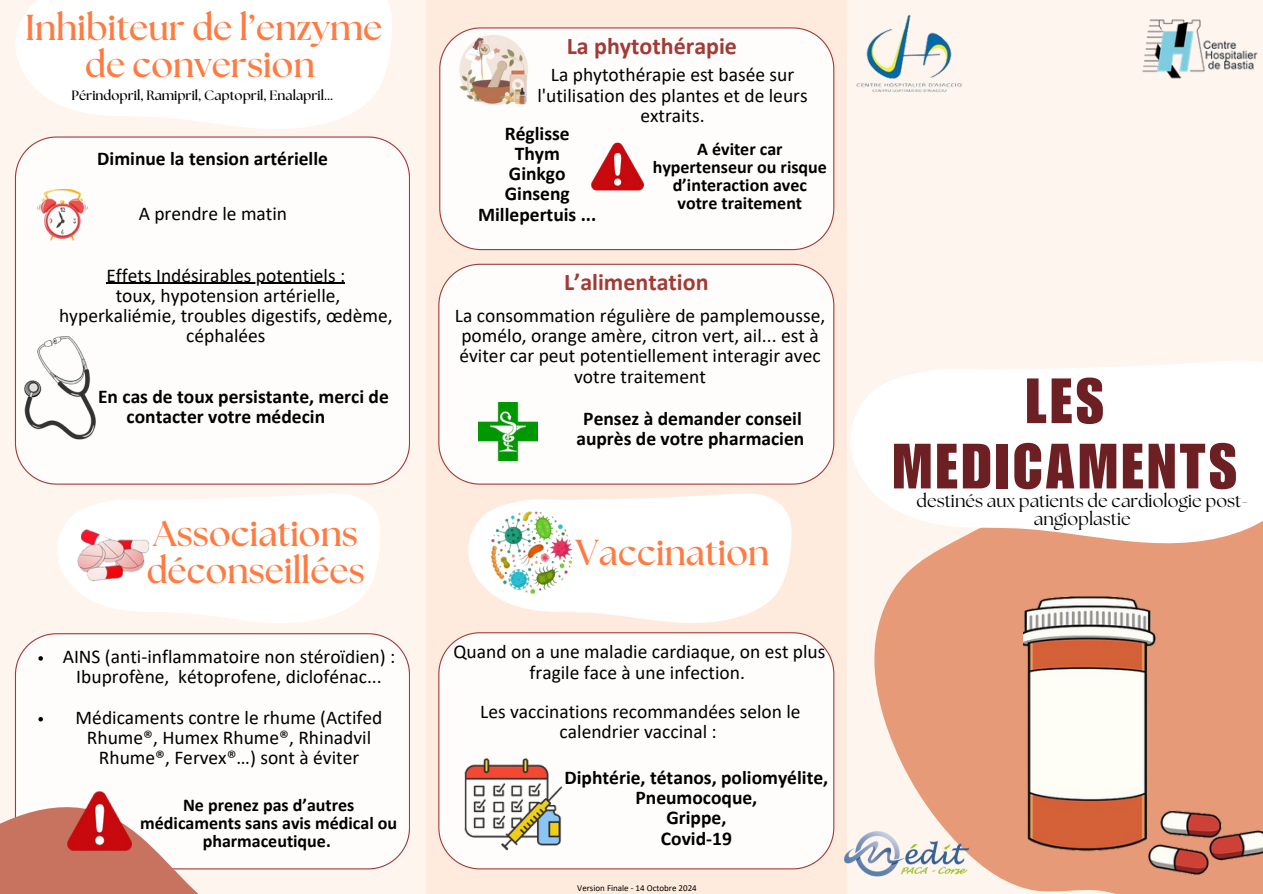
<style>
.page{position:relative;width:1263px;height:894px;background:#fff}
.page>*{position:absolute;margin:0;border:0;box-sizing:border-box;transform-origin:0 0}
.t1{font:62.55px/65.2px "Impact LT Std";letter-spacing:.06em;color:#6c2023;text-align:center}
.t2{font:700 36px/37.2px "The Seasons";color:#ff7b42}
.t3{font:700 24px "Calibri";color:#a23a36}
.t4{font:19.5px/20.2px "Calibri";color:#000;text-align:center}
.t5{font:700 19.5px/20.2px "Calibri";color:#000;text-align:center}
.t6{font:700 18px/18px "Calibri";color:#000;text-align:center}
.t7{font:18px/18px "The Seasons";color:#000;text-align:center}
.t8{font:700 13.5px "The Seasons";color:#000}
.t9{font:9px "Calibri";color:#000}
</style>
<div class="page">
<div style="left:0;top:0;width:1263px;height:893px;background:#fff5ef"></div>
<div style="left:426px;top:0;width:421px;height:893px;background:#ffebde"></div>
<svg style="left:874px;top:545px;width:389px;height:348px;fill:#e79a77"></svg>
<div style="left:438px;top:264px;width:396px;height:220px;background:#fefdfc"></div>
<svg style="left:851px;top:361px;width:412px;height:184px;fill:#fff"></svg>
<svg style="left:16px;top:0;width:376px;height:129px;fill:#fff"></svg>
<img style="left:1023px;top:596px;width:240px;height:278px">
<div style="left:15px;top:633px;width:395px;height:145px;background:#fefdfc"></div>
<div style="left:439px;top:27px;width:395px;height:223px;background:#fefdfc"></div>
<svg style="left:0;top:778px;width:410px;height:115px;fill:#fefdfc"></svg>
<img style="left:458px;top:33px;width:74px;height:74px">
<svg style="left:57px;top:494px;width:323px;height:129px"></svg>
<img style="left:67px;top:508px;width:92px;height:93px">
<img style="left:479px;top:402px;width:58px;height:58px">
<img style="left:67px;top:788px;width:64px;height:64px">
<img style="left:592px;top:140px;width:51px;height:52px">
<div style="left:438px;top:632px;width:396px;height:237px;background:#fefdfc"></div>
<img style="left:443px;top:735px;width:129px;height:129px">
<svg style="left:468px;top:493px;width:324px;height:130px"></svg>
<img style="left:481px;top:499px;width:102px;height:115px">
<svg style="left:38px;top:656px;width:5px;height:4px"></svg>
<svg style="left:38px;top:716px;width:5px;height:5px"></svg>
<div style="left:15px;top:136px;width:395px;height:348px;background:#fefdfc"></div>
<img style="left:27px;top:190px;width:70px;height:50px">
<hr style="left:106px;top:282px;width:239px;height:2px;background:#000">
<img style="left:15px;top:336px;width:89px;height:104px">
<img style="left:844px;top:829px;width:128px;height:51px">
<img style="left:856px;top:15px;width:106px;height:77px">
<img style="left:1142px;top:19px;width:116px;height:60px">
<h5 class="t2" style="left:25px;top:11px;width:359px;text-align:center">Inhibiteur de l’enzyme de conversion</h5>
<p class="t8" style="left:72px;top:89px;width:263px">Périndopril, Ramipril, Captopril, Enalapril...</p>
<h4 class="t5" style="left:97px;top:150px;width:232px">Diminue la tension artérielle</h4>
<p class="t4" style="left:139px;top:205px;width:150px">A prendre le matin</p>
<h2 class="t4" style="left:59px;top:266px;width:335px">Effets Indésirables potentiels :<br>toux, hypotension artérielle, hyperkaliémie, troubles digestifs, œdème, céphalées</h2>
<h5 class="t5" style="left:127px;top:388px;width:264px;text-align:left;text-indent:-28px">En cas de toux persistante, merci de contacter votre médecin</h5>
<h2 class="t2" style="left:147px;top:516px;width:220px">Associations déconseillées</h2>
<h5 class="t4" style="left:63px;top:647px;width:334px">AINS (anti-inflammatoire non stéroïdien) :<br>Ibuprofène, kétoprofene, diclofénac...</h5>
<p class="t4" style="left:76px;top:708px;width:308px">Médicaments contre le rhume (Actifed<br>Rhume®, Humex Rhume®, Rhinadvil<br>Rhume®, Fervex®…) sont à éviter</p>
<p class="t6" style="left:140px;top:797px;width:258px">Ne prenez pas d’autres médicaments sans avis médical ou pharmaceutique.</p>
<h5 class="t3" style="left:567px;top:36px;width:172px">La phytothérapie</h5>
<p class="t4" style="left:537px;top:66px;width:272px">La phytothérapie est basée sur l'utilisation des plantes et de leurs extraits.</p>
<h3 class="t5" style="left:478px;top:125px;width:120px">Réglisse<br>Thym<br>Ginkgo<br>Ginseng<br>Millepertuis ...</h3>
<h4 class="t6" style="left:653px;top:141px;width:176px">A éviter car hypertenseur ou risque d’interaction avec votre traitement</h4>
<p class="t3" style="left:564px;top:272px;width:146px">L’alimentation</p>
<p class="t4" style="left:455px;top:306px;width:372px">La consommation régulière de pamplemousse, pomélo, orange amère, citron vert, ail... est à éviter car peut potentiellement interagir avec votre traitement</p>
<p class="t5" style="left:576px;top:409px;width:229px">Pensez à demander conseil auprès de votre pharmacien</p>
<h4 class="t2" style="left:576px;top:535px;width:195px">Vaccination</h4>
<h3 class="t4" style="left:453px;top:643px;width:374px">Quand on a une maladie cardiaque, on est plus fragile face à une infection.</h3>
<p class="t4" style="left:480px;top:702px;width:322px">Les vaccinations recommandées selon le calendrier vaccinal :</p>
<h4 class="t5" style="left:564px;top:768px;width:265px">Diphtérie, tétanos, poliomyélite,<br>Pneumocoque,<br>Grippe,<br>Covid-19</h4>
<p class="t9" style="left:577px;top:883px;width:121px">Version Finale - 14 Octobre 2024</p>
<p class="t1" style="left:893px;top:377px;width:346px">LES<br>MEDICAMENTS</p>
<p class="t7" style="left:917px;top:493px;width:333px">destinés aux patients de cardiologie post&shy;angioplastie</p>
</div>
